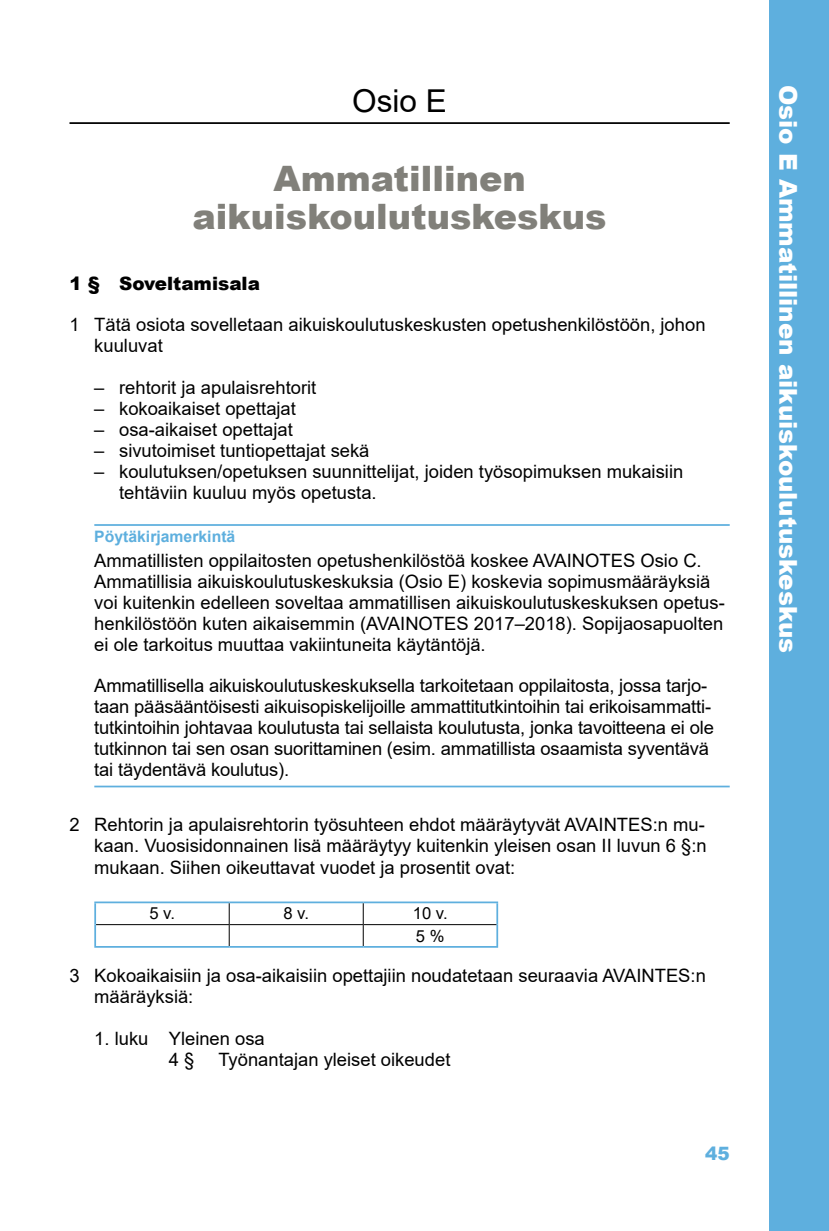
<style>
.page{position:relative;width:829px;height:1231px;background:#fff}
.page>*{position:absolute;margin:0;border:0;box-sizing:border-box;transform-origin:0 0}
.Ots1{font:900 35px/38.5px "Arial";color:#81807a;text-align:center}
.Luku{font:31.5px "Arial";color:#000}
.t1{font:900 24.5px "Arial";color:#fff}
.Lista{font:18.38px/21px "Arial";color:#000}
.Leipis{font:18.38px/21px "Arial";color:#000}
.LeipisAlaviivalla{font:18.38px/21px "Arial";letter-spacing:-.01em;color:#000}
.Ots3{font:900 18.38px "Arial";color:#000}
.t2{font:900 18.38px "Arial";color:#5eafde}
.Taulukko{font:16.62px "Arial";color:#000}
.Ots5b_leveä{font:700 15.75px "Arial";color:#5eafde}
</style>
<div class="page">
<div style="left:769px;top:0;width:59px;height:1230px;background:#5eafde"></div>
<hr style="left:69px;top:122px;width:660px;height:2px;background:#000">
<hr style="left:94px;top:524px;width:635px;height:2px;background:#5eafde">
<hr style="left:94px;top:785px;width:635px;height:2px;background:#5eafde">
<hr style="left:94px;top:901px;width:135px;height:2px;background:#5eafde">
<hr style="left:94px;top:903px;width:2px;height:21px;background:#5eafde">
<hr style="left:229px;top:901px;width:134px;height:2px;background:#5eafde">
<hr style="left:363px;top:901px;width:135px;height:2px;background:#5eafde">
<hr style="left:496px;top:903px;width:2px;height:21px;background:#5eafde">
<hr style="left:94px;top:924px;width:2px;height:21px;background:#5eafde">
<hr style="left:496px;top:924px;width:2px;height:21px;background:#5eafde">
<hr style="left:94px;top:945px;width:135px;height:2px;background:#5eafde">
<hr style="left:229px;top:945px;width:134px;height:2px;background:#5eafde">
<hr style="left:363px;top:945px;width:135px;height:2px;background:#5eafde">
<hr style="left:96px;top:924px;width:133px;height:1px;background:#000">
<hr style="left:229px;top:924px;width:134px;height:1px;background:#000">
<svg style="left:229px;top:903px;width:1px;height:42px"></svg>
<hr style="left:363px;top:924px;width:133px;height:1px;background:#000">
<svg style="left:363px;top:903px;width:1px;height:42px"></svg>
<p class="Luku" style="left:352px;top:79px;width:96px">Osio E</p>
<p class="Ots1" style="left:192px;top:158px;width:415px">Ammatillinen aikuiskoulutuskeskus</p>
<p class="Ots3" style="left:69px;top:270px;width:192px">1 § Soveltamisala</p>
<p class="Lista" style="left:94px;top:313px;width:612px;text-indent:-25px">1 Tätä osiota sovelletaan aikuiskoulutuskeskusten opetushenkilöstöön, johon kuuluvat</p>
<p class="Lista" style="left:94px;top:376px;width:223px">– rehtorit ja apulaisrehtorit</p>
<p class="Lista" style="left:94px;top:397px;width:203px">– kokoaikaiset opettajat</p>
<p class="Lista" style="left:94px;top:418px;width:200px">– osa-aikaiset opettajat</p>
<p class="Lista" style="left:94px;top:439px;width:277px">– sivutoimiset tuntiopettajat sekä</p>
<p class="Lista" style="left:119px;top:460px;width:565px;text-indent:-25px">– koulutuksen/opetuksen suunnittelijat, joiden työsopimuksen mukaisiin tehtäviin kuuluu myös opetusta.</p>
<p class="Ots5b_leveä" style="left:94px;top:525px;width:142px">Pöytäkirjamerkintä</p>
<p class="Leipis" style="left:94px;top:549px;width:632px">Ammatillisten oppilaitosten opetushenkilöstöä koskee AVAINOTES Osio C.<br>Ammatillisia aikuiskoulutuskeskuksia (Osio E) koskevia sopimusmääräyksiä voi kuitenkin edelleen soveltaa ammatillisen aikuiskoulutuskeskuksen opetus&shy;henkilöstöön kuten aikaisemmin (AVAINOTES 2017–2018). Sopijaosapuolten ei ole tarkoitus muuttaa vakiintuneita käytäntöjä.</p>
<p class="LeipisAlaviivalla" style="left:94px;top:674px;width:621px">Ammatillisella aikuiskoulutuskeskuksella tarkoitetaan oppilaitosta, jossa tarjo&shy;taan pääsääntöisesti aikuisopiskelijoille ammattitutkintoihin tai erikoisammatti&shy;tutkintoihin johtavaa koulutusta tai sellaista koulutusta, jonka tavoitteena ei ole tutkinnon tai sen osan suorittaminen (esim. ammatillista osaamista syventävä tai täydentävä koulutus).</p>
<p class="Lista" style="left:94px;top:814px;width:614px;text-align:justify;text-indent:-25px">2 Rehtorin ja apulaisrehtorin työsuhteen ehdot määräytyvät AVAINTES:n mu&shy;kaan. Vuosisidonnainen lisä määräytyy kuitenkin yleisen osan II luvun 6 §:n mukaan. Siihen oikeuttavat vuodet ja prosentit ovat:</p>
<p class="Taulukko" style="left:149px;top:902px;width:27px">5 v.</p>
<p class="Taulukko" style="left:283px;top:902px;width:27px">8 v.</p>
<p class="Taulukko" style="left:413px;top:902px;width:36px">10 v.</p>
<p class="Taulukko" style="left:416px;top:924px;width:30px">5 %</p>
<p class="Lista" style="left:94px;top:964px;width:613px;text-indent:-25px">3 Kokoaikaisiin ja osa-aikaisiin opettajiin noudatetaan seuraavia AVAINTES:n määräyksiä:</p>
<p class="Leipis" style="left:94px;top:1027px;width:172px">1. luku Yleinen osa</p>
<p class="Leipis" style="left:169px;top:1048px;width:27px">4 §</p>
<p class="Leipis" style="left:218px;top:1048px;width:233px">Työnantajan yleiset oikeudet</p>
<p class="t2" style="left:705px;top:1140px;width:26px">45</p>
<h3 class="t1" style="left:805px;top:85px;width:570px;rotate:90deg">Osio E Ammatillinen aikuiskoulutuskeskus</h3>
</div>
